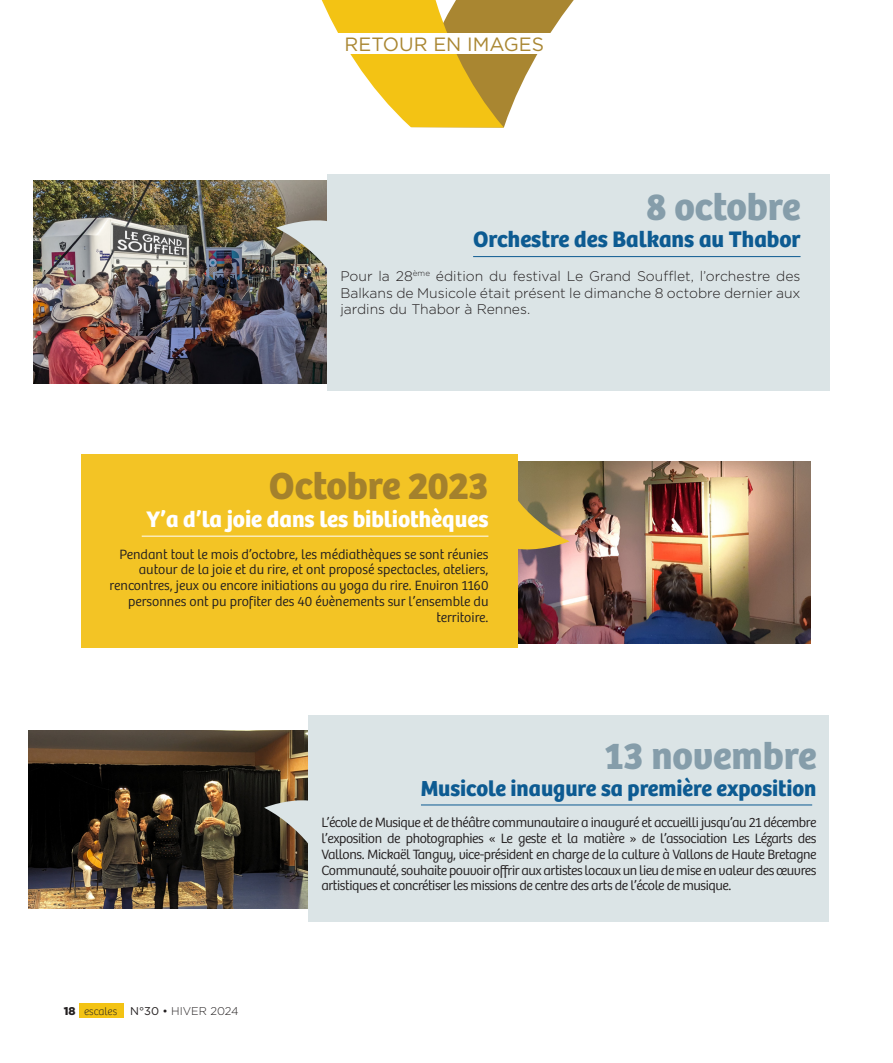
<style>
.page{position:relative;width:893px;height:1063px;background:#fff}
.page>*{position:absolute;margin:0;border:0;box-sizing:border-box;transform-origin:0 0}
.t1{font:700 39px "Bree";color:#859daa}
.t2{font:700 39px "Bree";letter-spacing:-.01em;color:#a4812c}
.t3{font:700 23.25px "Bree";color:#fff}
.t4{font:700 23.25px "Bree";color:#0d5b92}
.t5{font:700 22.5px "Bree";color:#0d5b92}
.t6{font:19.2px "Gotham";color:#a98631}
.t7{font:300 13.95px/15.8px "Bree";color:#231f20;text-align:justify}
.t8{font:300 13.95px/16.8px "Gotham";color:#231f20;text-align:justify}
.t9{font:300 11.25px "Gotham";color:#231f20}
.s1{font-weight:900}
.s2{font-family:"Bree";font-weight:100}
.s3{font-weight:400}
</style>
<div class="page">
<div style="left:79px;top:1003px;width:44px;height:15px;background:#f3c314"></div>
<svg style="left:504px;top:0;width:70px;height:127px"></svg>
<svg style="left:321px;top:0;width:183px;height:128px"></svg>
<div style="left:332px;top:33px;width:229px;height:20px;background:#fff"></div>
<img style="left:34px;top:181px;width:294px;height:203px">
<div style="left:328px;top:174px;width:502px;height:216px;background:#dbe4e6"></div>
<hr style="left:473px;top:256px;width:327px;height:1px;background:#0d5b92">
<svg style="left:276px;top:219px;width:51px;height:50px;background:#a0a095"></svg>
<img style="left:29px;top:731px;width:280px;height:178px">
<div style="left:309px;top:716px;width:520px;height:206px;background:#dbe4e6"></div>
<hr style="left:421px;top:805px;width:391px;height:1px;background:#0d5b92">
<svg style="left:264px;top:799px;width:45px;height:50px;background:#79766f"></svg>
<img style="left:518px;top:462px;width:292px;height:182px">
<div style="left:81px;top:454px;width:437px;height:193px;background:#f3c425"></div>
<hr style="left:142px;top:536px;width:346px;height:1px;background:#fff">
<svg style="left:518px;top:495px;width:52px;height:55px;background:#bf9f4a"></svg>
<h3 class="t6" style="left:345px;top:31px;width:201px">RETOUR EN IMAGES</h3>
<h1 class="t1" style="left:646px;top:183px;width:156px">8 octobre</h1>
<h2 class="t4" style="left:473px;top:226px;width:329px">Orchestre des Balkans au Thabor</h2>
<p class="t8" style="left:340px;top:267px;width:462px">Pour la 28<sup>ème</sup> édition du festival Le Grand Soufflet, l’orchestre des Balkans de Musicole était présent le dimanche 8 octobre dernier aux jardins du Thabor à Rennes.</p>
<h1 class="t2" style="left:269px;top:462px;width:221px">Octobre 2023</h1>
<h2 class="t3" style="left:146px;top:505px;width:344px">Y’a d’la joie dans les bibliothèques</h2>
<p class="t7" style="left:110px;top:546px;width:380px;text-align:right">Pendant tout le mois d’octobre, les médiathèques se sont réunies autour de la joie et du rire, et ont proposé spectacles, ateliers, rencontres, jeux ou encore initiations au yoga du rire. Environ 1160 personnes ont pu profiter des 40 évènements sur l’ensemble du territoire.</p>
<p class="t9" style="left:64px;top:1004px;width:176px"><span class="s1">18</span> <span class="s2">escales</span> <span class="s3">N°30 •</span> HIVER 2024</p>
<h1 class="t1" style="left:604px;top:733px;width:214px">13 novembre</h1>
<h3 class="t5" style="left:421px;top:775px;width:397px">Musicole inaugure sa première exposition</h3>
<p class="t7" style="left:321px;top:815px;width:496px">L’école de Musique et de théâtre communautaire a inauguré et accueilli jusqu’au 21 décembre l’exposition de photographies « Le geste et la matière » de l’association Les Lézarts des Vallons. Mickaël Tanguy, vice-président en charge de la culture à Vallons de Haute Bretagne Communauté, souhaite pouvoir offrir aux artistes locaux un lieu de mise en valeur des œuvres artistiques et concrétiser les missions de centre des arts de l’école de musique.</p>
</div>
